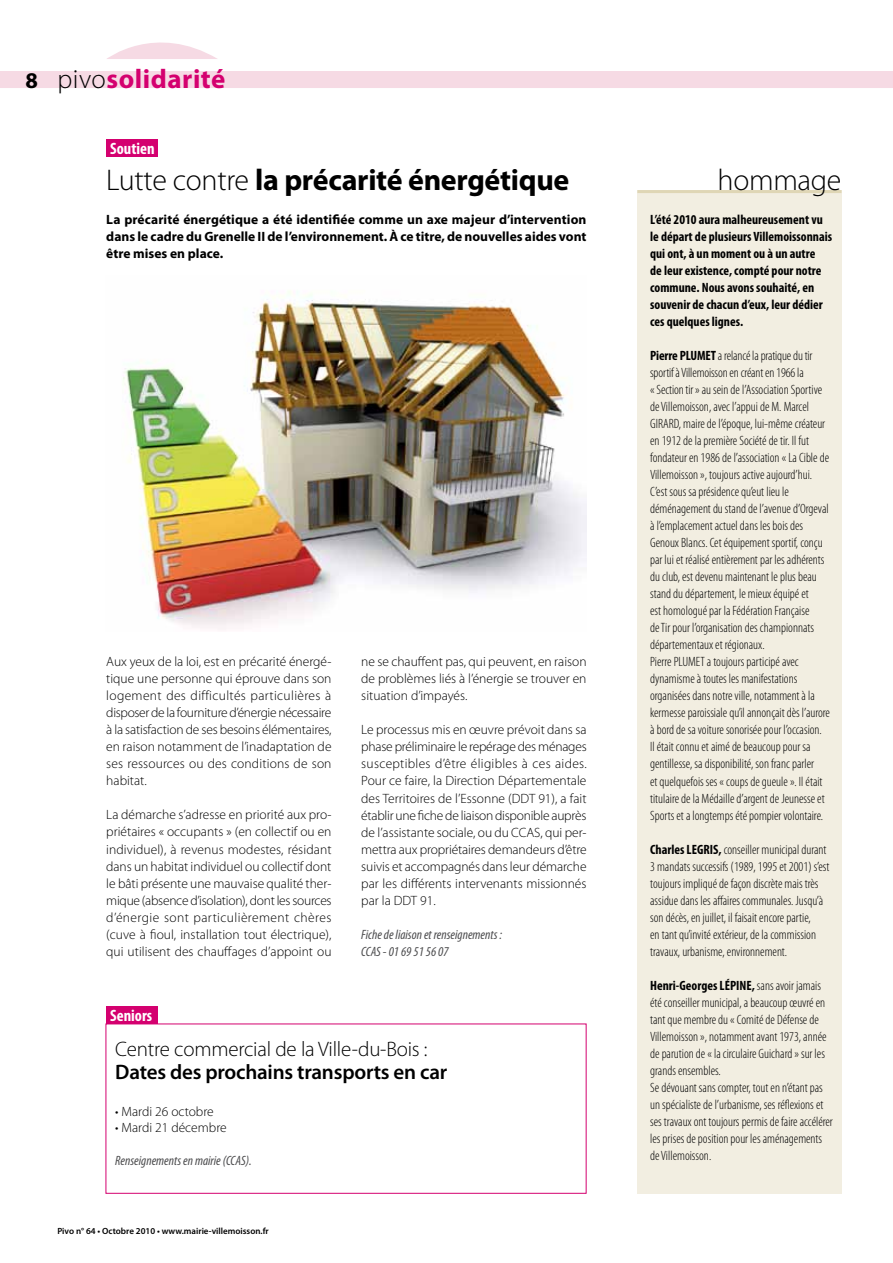
<style>
.page{position:relative;width:893px;height:1263px;background:#fff}
.page>*{position:absolute;margin:0;border:0;box-sizing:border-box;transform-origin:0 0}
.t1{font:700 30px "Myriad Pro";letter-spacing:-.01em;color:#000}
.t2{font:300 30px "Myriad Pro";letter-spacing:-.01em;color:#000}
.t3{font:700 27px "Myriad Pro";letter-spacing:.02em;color:#d4006f}
.t4{font:300 21px "Myriad Pro";letter-spacing:-.01em;color:#000}
.t5{font:600 21px "Myriad Pro";letter-spacing:-.01em;color:#000}
.t6{font:700 condensed 16.5px "Myriad Pro";color:#fff}
.t7{font:300 condensed 13.5px/17px "Myriad Pro";color:#000}
.t8{font:300 13.5px/17px "Myriad Pro";color:#000;text-align:justify}
.t9{font:700 condensed 13.5px/17px "Myriad Pro";color:#000}
.t10{font:700 13.5px/17px "Myriad Pro";color:#000;text-align:justify}
.t11{font:italic condensed 13.5px/17px "Myriad Pro";color:#4b4b4d}
.t12{font:600 9px "Myriad Pro";color:#000}
.s1{font-size:22.5px;color:#000}
.s2{font-weight:300;color:#000}
.s3{font-weight:300}
.s4{font-weight:700}
</style>
<div class="page">
<div style="left:106px;top:139px;width:52px;height:17px;background:#d4006f"></div>
<div style="left:0;top:71px;width:893px;height:17px;background:#f6dae4"></div>
<svg style="left:107px;top:42px;width:110px;height:17px"></svg>
<img style="left:123px;top:291px;width:464px;height:339px">
<div style="left:637px;top:190px;width:204px;height:1004px;background:#f2eee1"></div>
<hr style="left:637px;top:190px;width:204px;height:3px;background:#dfd6b5">
<div style="left:106px;top:1006px;width:52px;height:17px;background:#d4006f"></div>
<div style="left:106px;top:1023px;width:480px;height:171px;border:1px solid #d4006f"></div>
<h2 class="t3" style="left:26px;top:61px;width:201px"><span class="s1">8</span> <span class="s2">pivo</span>solidarité</h2>
<p class="t6" style="left:110px;top:138px;width:46px">Soutien</p>
<h1 class="t1" style="left:106px;top:160px;width:465px"><span class="s3">Lutte contre</span> la précarité énergétique</h1>
<p class="t10" style="left:106px;top:211px;width:482px">La précarité énergétique a été identifiée comme un axe majeur d’intervention dans le cadre du Grenelle II de l’environnement. À ce titre, de nouvelles aides vont être mises en place.</p>
<p class="t8" style="left:106px;top:654px;width:227px">Aux yeux de la loi, est en précarité énergé&shy;tique une personne qui éprouve dans son logement des difficultés particulières à disposer de la fourniture d’énergie nécessaire à la satisfaction de ses besoins élémentaires, en raison notamment de l’inadaptation de ses ressources ou des conditions de son habitat.</p>
<p class="t8" style="left:106px;top:807px;width:227px">La démarche s’adresse en priorité aux pro&shy;priétaires « occupants » (en collectif ou en individuel), à revenus modestes, résidant dans un habitat individuel ou collectif dont le bâti présente une mauvaise qualité ther&shy;mique (absence d’isolation), dont les sources d’énergie sont particulièrement chères (cuve à fioul, installation tout électrique), qui utilisent des chauffages d’appoint ou</p>
<p class="t8" style="left:361px;top:654px;width:227px">ne se chauffent pas, qui peuvent, en raison de problèmes liés à l’énergie se trouver en situation d’impayés.</p>
<p class="t8" style="left:361px;top:722px;width:227px">Le processus mis en œuvre prévoit dans sa phase préliminaire le repérage des ménages susceptibles d’être éligibles à ces aides.<br>Pour ce faire, la Direction Départementale des Territoires de l’Essonne (DDT 91), a fait établir une fiche de liaison disponible auprès de l’assistante sociale, ou du CCAS, qui per&shy;mettra aux propriétaires demandeurs d’être suivis et accompagnés dans leur démarche par les différents intervenants missionnés par la DDT 91.</p>
<p class="t11" style="left:361px;top:925px;width:142px">Fiche de liaison et renseignements :<br>CCAS - 01 69 51 56 07</p>
<p class="t6" style="left:110px;top:1005px;width:44px">Seniors</p>
<h3 class="t4" style="left:115px;top:1038px;width:314px">Centre commercial de la Ville-du-Bois :</h3>
<h3 class="t5" style="left:115px;top:1058px;width:334px">Dates des prochains transports en car</h3>
<p class="t8" style="left:115px;top:1103px;width:100px">• Mardi 26 octobre</p>
<p class="t8" style="left:115px;top:1119px;width:113px">• Mardi 21 décembre</p>
<p class="t11" style="left:115px;top:1152px;width:138px">Renseignements en mairie (CCAS).</p>
<p class="t12" style="left:57px;top:1226px;width:213px">Pivo n° 64 • Octobre 2010 • www.mairie-villemoisson.fr</p>
<h1 class="t2" style="left:718px;top:164px;width:125px">hommage</h1>
<p class="t9" style="left:650px;top:211px;width:184px">L’été 2010 aura malheureusement vu le départ de plusieurs Villemoissonnais qui ont, à un moment ou à un autre<br>de leur existence, compté pour notre commune. Nous avons souhaité, en souvenir de chacun d’eux, leur dédier ces quelques lignes.</p>
<p class="t7" style="left:650px;top:348px;width:181px"><span class="s4">Pierre PLUMET</span> a relancé la pratique du tir sportif à Villemoisson en créant en 1966 la<br>« Section tir » au sein de l’Association Sportive de Villemoisson, avec l’appui de M. Marcel GIRARD, maire de l’époque, lui-même créateur en 1912 de la première Société de tir. Il fut fondateur en 1986 de l’association « La Cible de Villemoisson », toujours active aujourd’hui.<br>C’est sous sa présidence qu’eut lieu le déménagement du stand de l’avenue d’Orgeval à l’emplacement actuel dans les bois des Genoux Blancs. Cet équipement sportif, conçu par lui et réalisé entièrement par les adhérents du club, est devenu maintenant le plus beau stand du département, le mieux équipé et<br>est homologué par la Fédération Française<br>de Tir pour l’organisation des championnats départementaux et régionaux.<br>Pierre PLUMET a toujours participé avec dynamisme à toutes les manifestations organisées dans notre ville, notamment à la kermesse paroissiale qu’il annonçait dès l’aurore à bord de sa voiture sonorisée pour l’occasion.<br>Il était connu et aimé de beaucoup pour sa gentillesse, sa disponibilité, son franc parler<br>et quelquefois ses « coups de gueule ». Il était titulaire de la Médaille d’argent de Jeunesse et Sports et a longtemps été pompier volontaire.</p>
<p class="t7" style="left:650px;top:841px;width:181px"><span class="s4">Charles LEGRIS,</span> conseiller municipal durant 3 mandats successifs (1989, 1995 et 2001) s’est toujours impliqué de façon discrète mais très assidue dans les affaires communales. Jusqu’à son décès, en juillet, il faisait encore partie,<br>en tant qu’invité extérieur, de la commission travaux, urbanisme, environnement.</p>
<p class="t7" style="left:650px;top:977px;width:184px"><span class="s4">Henri-Georges LÉPINE,</span> sans avoir jamais été conseiller municipal, a beaucoup œuvré en tant que membre du « Comité de Défense de Villemoisson », notamment avant 1973, année de parution de « la circulaire Guichard » sur les grands ensembles.<br>Se dévouant sans compter, tout en n’étant pas un spécialiste de l’urbanisme, ses réflexions et ses travaux ont toujours permis de faire accélérer les prises de position pour les aménagements de Villemoisson.</p>
</div>
